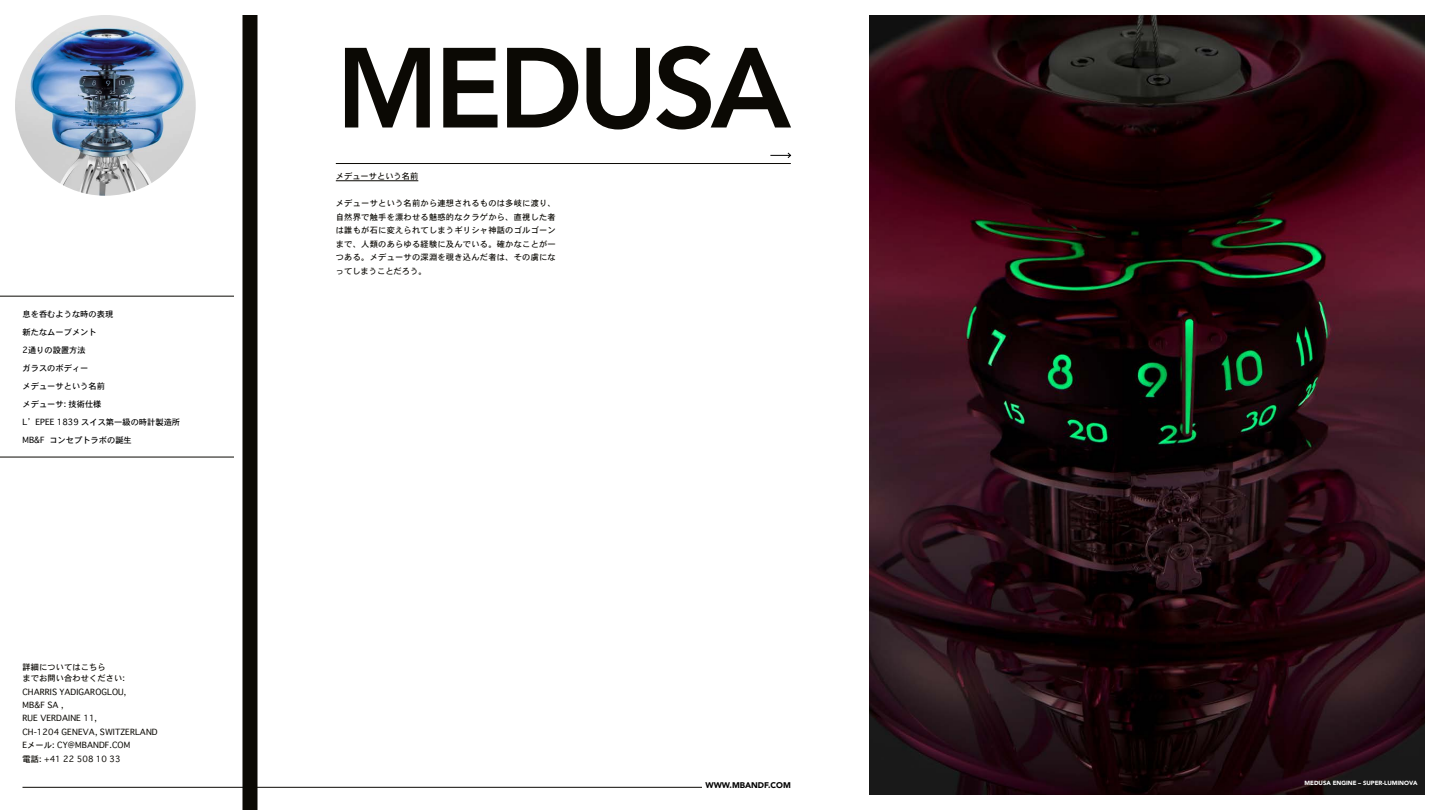
<style>
.page{position:relative;width:1440px;height:810px;background:#fff}
.page>*{position:absolute;margin:0;border:0;box-sizing:border-box;transform-origin:0 0}
.t1{font:800 112.5px "Avenir LT Std";letter-spacing:-.045em;color:#0b0904}
.t2{font:8.25px/13.5px "Osaka";letter-spacing:.01em;color:#0b0904}
.t3{font:8.25px/18px "Osaka";color:#000}
.t4{font:900 8.25px "Avenir";color:#000}
.t5{font:900 6px "Avenir";color:#fff}
</style>
<div class="page">
<hr style="left:22px;top:787px;width:680px;height:1px;background:#0b0904">
<hr style="left:336px;top:163px;width:455px;height:1px;background:#0b0904">
<img style="left:15px;top:15px;width:181px;height:181px;border-radius:90px">
<div style="left:242px;top:15px;width:15px;height:795px;background:#0b0904"></div>
<hr style="left:0;top:296px;width:234px;height:1px;background:#0b0904">
<hr style="left:0;top:457px;width:234px;height:1px;background:#0b0904">
<img style="left:869px;top:15px;width:556px;height:780px">
<svg style="left:770px;top:152px;width:21px;height:6px"></svg>
<hr style="left:336px;top:181px;width:82px;height:1px;background:#0b0904">
<p class="t3" style="left:22px;top:304px;width:159px">息を呑むような時の表現<br>新たなムーブメント<br>2通りの設置方法<br>ガラスのボディー<br>メデューサという名前<br>メデューサ: 技術仕様<br>L’EPEE 1839 スイス第一級の時計製造所<br>MB&amp;F コンセプトラボの誕生</p>
<p class="t2" style="left:22px;top:661px;width:104px;line-height:11.2px">詳細についてはこちら<br>までお問い合わせください:</p>
<p class="t2" style="left:22px;top:685px;width:137px">CHARRIS YADIGAROGLOU,<br>MB&amp;F SA ,<br>RUE VERDAINE 11,<br>CH-1204 GENEVA, SWITZERLAND<br>Eメール: CY@MBANDF.COM<br>電話: +41 22 508 10 33</p>
<h1 class="t1" style="left:336px;top:22px;width:457px">MEDUSA</h1>
<p class="t2" style="left:336px;top:169px;width:84px">メデューサという名前</p>
<p class="t2" style="left:336px;top:196px;width:222px;text-align:justify">メデューサという名前から連想されるものは多岐に渡り、自然界で触手を漂わせる魅惑的なクラゲから、直視した者は誰もが石に変えられてしまうギリシャ神話のゴルゴーンまで、人類のあらゆる経験に及んでいる。確かなことが一つある。メデューサの深淵を覗き込んだ者は、その虜になってしまうことだろう。</p>
<p class="t4" style="left:705px;top:778px;width:87px">WWW.MBANDF.COM</p>
<p class="t5" style="left:1305px;top:778px;width:114px">MEDUSA ENGINE – SUPER-LUMINOVA</p>
</div>
